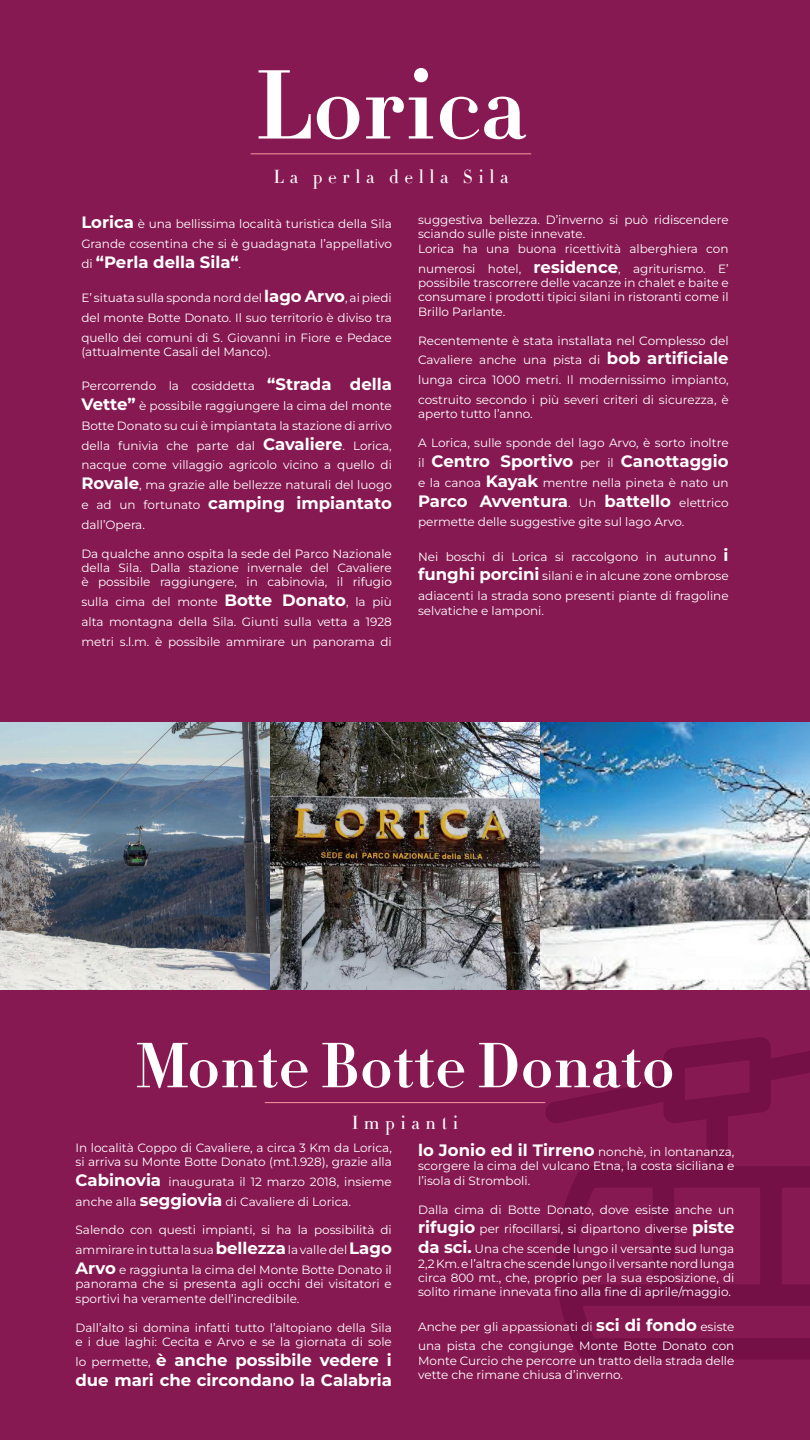
<style>
.page{position:relative;width:810px;height:1440px;background:#871952}
.page>*{position:absolute;margin:0;border:0;box-sizing:border-box;transform-origin:0 0}
.t1{font:96.3px "Didot HTF B06 Bold";color:#fff}
.t2{font:62.62px "Didot HTF B06 Bold";color:#fff}
.t3{font:18.75px "Didot HTF L06 Light";letter-spacing:.3em;color:#fff}
.t4{font:700 16.5px/19.8px "Montserrat";color:#fff}
.t5{font:12px/19.8px "Montserrat";color:#fff;text-align:justify}
.s1{font-weight:700;font-size:16.5px}
.s2{font-weight:400;font-size:12px}
</style>
<div class="page">
<svg style="left:544px;top:1037px;width:266px;height:323px"></svg>
<img style="left:0;top:722px;width:810px;height:268px">
<hr style="left:251px;top:153px;width:280px;height:1px;background:#f59aa4">
<hr style="left:265px;top:1102px;width:280px;height:1px;background:#f59aa4">
<h1 class="t1" style="left:255px;top:44px;width:273px">Lorica</h1>
<h3 class="t3" style="left:274px;top:165px;width:236px">La perla della Sila</h3>
<p class="t5" style="left:81px;top:214px;width:312px"><span class="s1">Lorica</span> è una bellissima località turistica della Sila<br>Grande cosentina che si è guadagnata l’appellativo</p>
<h3 class="t4" style="left:81px;top:252px;width:161px"><span class="s2">di</span> “Perla della Sila“<span class="s2">.</span></h3>
<p class="t5" style="left:81px;top:288px;width:312px">E’ situata sulla sponda nord del <span class="s1">lago Arvo</span>, ai piedi del monte Botte Donato. Il suo territorio è diviso tra quello dei comuni di S. Giovanni in Fiore e Pedace</p>
<p class="t5" style="left:81px;top:342px;width:191px">(attualmente Casali del Manco).</p>
<p class="t5" style="left:81px;top:376px;width:312px">Percorrendo la cosiddetta <span class="s1">“Strada della Vette”</span> è possibile raggiungere la cima del monte Botte Donato su cui è impiantata la stazione di arrivo della funivia che parte dal <span class="s1">Cavaliere</span>. Lorica, nacque come villaggio agricolo vicino a quello di <span class="s1">Rovale</span>, ma grazie alle bellezze naturali del luogo</p>
<h3 class="t4" style="left:81px;top:493px;width:312px"><span class="s2">e ad un fortunato</span> camping impiantato</h3>
<p class="t5" style="left:81px;top:514px;width:65px">dall’Opera.</p>
<p class="t5" style="left:81px;top:546px;width:312px;line-height:14.4px">Da qualche anno ospita la sede del Parco Nazionale della Sila. Dalla stazione invernale del Cavaliere è possibile raggiungere, in cabinovia, il rifugio</p>
<p class="t5" style="left:81px;top:592px;width:312px">sulla cima del monte <span class="s1">Botte Donato</span>, la più alta montagna della Sila. Giunti sulla vetta a 1928 metri s.l.m. è possibile ammirare un panorama di</p>
<p class="t5" style="left:418px;top:212px;width:312px;line-height:14.4px;text-align:left">suggestiva bellezza. D’inverno si può ridiscendere sciando sulle piste innevate.<br>Lorica ha una buona ricettività alberghiera con</p>
<p class="t5" style="left:418px;top:261px;width:312px;line-height:14.4px">numerosi hotel, <span class="s1">residence</span>, agriturismo. E’ possibile trascorrere delle vacanze in chalet e baite e consumare i prodotti tipici silani in ristoranti come il Brillo Parlante.</p>
<p class="t5" style="left:418px;top:330px;width:312px">Recentemente è stata installata nel Complesso del Cavaliere anche una pista di <span class="s1">bob artificiale </span>lunga circa 1000 metri. Il modernissimo impianto, costruito secondo i più severi criteri di sicurezza, è</p>
<p class="t5" style="left:418px;top:404px;width:116px">aperto tutto l’anno.</p>
<p class="t5" style="left:418px;top:433px;width:312px">A Lorica, sulle sponde del lago Arvo, è sorto inoltre</p>
<h3 class="t4" style="left:418px;top:451px;width:312px"><span class="s2">il</span> Centro Sportivo <span class="s2">per il</span> Canottaggio</h3>
<p class="t5" style="left:418px;top:472px;width:312px">e la canoa <span class="s1">Kayak</span> mentre nella pineta è nato un</p>
<h3 class="t4" style="left:418px;top:490px;width:312px">Parco Avventura<span class="s2">. Un</span> battello <span class="s2">elettrico</span></h3>
<p class="t5" style="left:418px;top:512px;width:268px">permette delle suggestive gite sul lago Arvo.</p>
<p class="t5" style="left:418px;top:546px;width:312px">Nei boschi di Lorica si raccolgono in autunno <span class="s1">i funghi porcini</span> silani e in alcune zone ombrose adiacenti la strada sono presenti piante di fragoline</p>
<p class="t5" style="left:418px;top:600px;width:127px">selvatiche e lamponi.</p>
<h2 class="t2" style="left:135px;top:1026px;width:541px">Monte Botte Donato</h2>
<h3 class="t3" style="left:352px;top:1111px;width:108px">Impianti</h3>
<p class="t5" style="left:76px;top:1140px;width:318px;line-height:14.4px">In località Coppo di Cavaliere, a circa 3 Km da Lorica, si arriva su Monte Botte Donato (mt.1.928), grazie alla</p>
<p class="t5" style="left:76px;top:1171px;width:318px"><span class="s1">Cabinovia</span> inaugurata il 12 marzo 2018, insieme anche alla <span class="s1">seggiovia</span> di Cavaliere di Lorica.</p>
<p class="t5" style="left:76px;top:1220px;width:318px">Salendo con questi impianti, si ha la possibilità di ammirare in tutta la sua <span class="s1">bellezza</span> la valle del <span class="s1">Lago Arvo</span> e raggiunta la cima del Monte Botte Donato il</p>
<p class="t5" style="left:76px;top:1277px;width:318px;line-height:14.4px">panorama che si presenta agli occhi dei visitatori e sportivi ha veramente dell’incredibile.</p>
<p class="t5" style="left:76px;top:1320px;width:318px;line-height:14.4px">Dall’alto si domina infatti tutto l’altopiano della Sila e i due laghi: Cecita e Arvo e se la giornata di sole</p>
<h3 class="t4" style="left:76px;top:1350px;width:318px"><span class="s2">lo permette,</span> è anche possibile vedere i due mari che circondano la Calabria</h3>
<p class="t5" style="left:418px;top:1144px;width:318px;line-height:14.4px"><span class="s1">lo Jonio ed il Tirreno</span> nonchè, in lontananza, scorgere la cima del vulcano Etna, la costa siciliana e l’isola di Stromboli.</p>
<p class="t5" style="left:418px;top:1199px;width:318px">Dalla cima di Botte Donato, dove esiste anche un <span class="s1">rifugio</span> per rifocillarsi, si dipartono diverse <span class="s1">piste da sci.</span> Una che scende lungo il versante sud lunga</p>
<p class="t5" style="left:418px;top:1256px;width:318px;line-height:14.4px">2,2 Km. e l’altra che scende lungo il versante nord lunga circa 800 mt., che, proprio per la sua esposizione, di solito rimane innevata fino alla fine di aprile/maggio.</p>
<p class="t5" style="left:418px;top:1316px;width:318px">Anche per gli appassionati di <span class="s1">sci di fondo</span> esiste una pista che congiunge Monte Botte Donato con</p>
<p class="t5" style="left:418px;top:1353px;width:318px;line-height:14.4px">Monte Curcio che percorre un tratto della strada delle vette che rimane chiusa d’inverno.</p>
</div>
